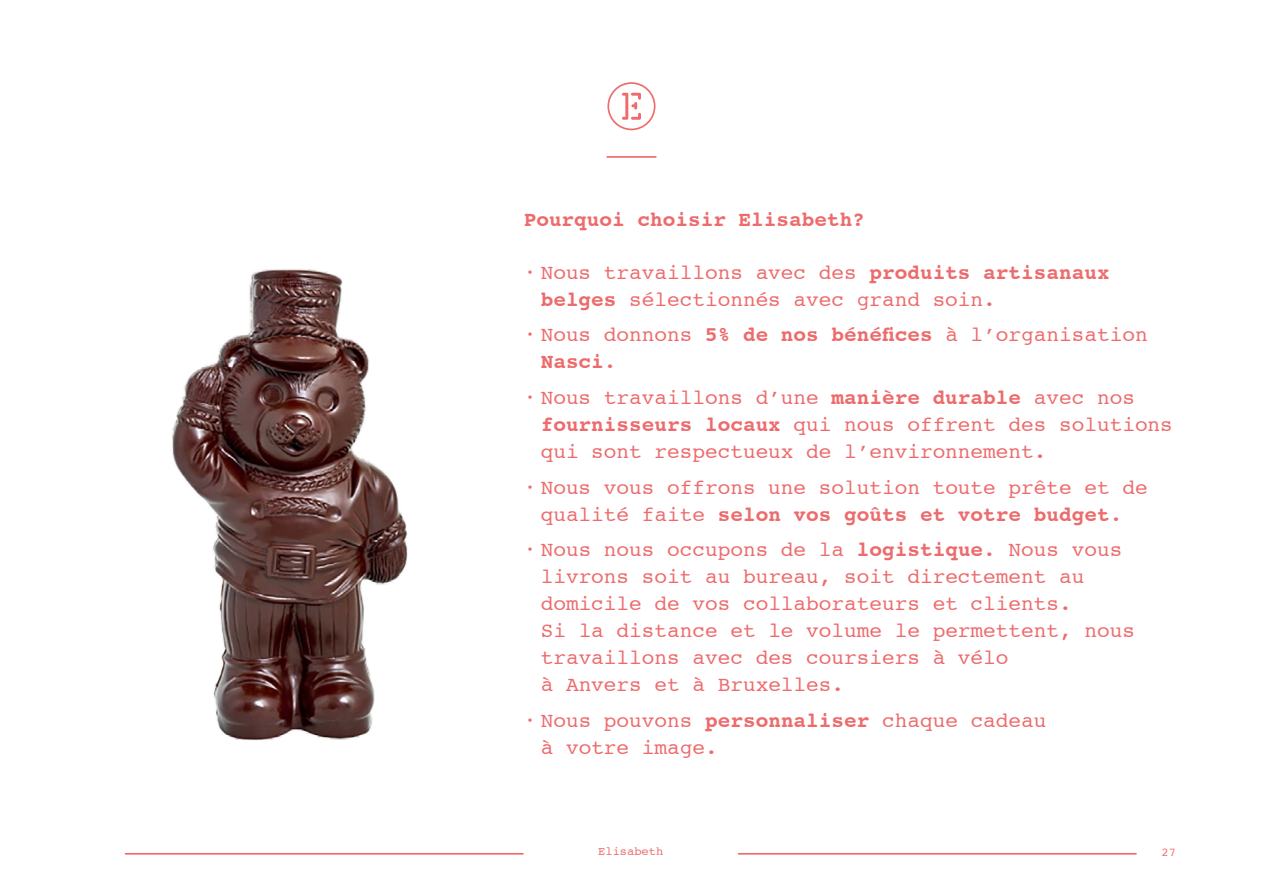
<style>
.page{position:relative;width:1263px;height:893px;background:#fff}
.page>*{position:absolute;margin:0;border:0;box-sizing:border-box;transform-origin:0 0}
.t1{font:21px/27px "Courier 10 Pitch BT";color:#ed6b6c}
.t2{font:700 21px "Courier 10 Pitch BT";color:#ed6b6c}
.t3{font:12px "Courier 10 Pitch BT";color:#ed6b6c}
.s1{font-weight:700}
</style>
<div class="page">
<hr style="left:606px;top:156px;width:51px;height:2px;background:#ed6b6c">
<svg style="left:607px;top:82px;width:48px;height:48px"></svg>
<hr style="left:738px;top:853px;width:399px;height:2px;background:#ed6b6c">
<hr style="left:125px;top:853px;width:399px;height:2px;background:#ed6b6c">
<img style="left:172px;top:269px;width:236px;height:471px">
<p class="t2" style="left:524px;top:208px;width:343px">Pourquoi choisir Elisabeth?</p>
<p class="t1" style="left:541px;top:260px;width:570px;text-indent:-17px">• Nous travaillons avec des <span class="s1">produits artisanaux belges</span> sélectionnés avec grand soin.</p>
<p class="t1" style="left:541px;top:322px;width:608px;text-indent:-17px">• Nous donnons <span class="s1">5% de nos bénéfices</span> à l’organisation<br><span class="s1">Nasci</span>.</p>
<p class="t1" style="left:541px;top:385px;width:634px;text-indent:-17px">• Nous travaillons d’une <span class="s1">manière durable</span> avec nos <span class="s1">fournisseurs locaux</span> qui nous offrent des solutions qui sont respectueux de l’environnement.</p>
<p class="t1" style="left:524px;top:474px;width:625px;text-align:center">• Nous vous offrons une solution toute prête et de qualité faite <span class="s1">selon vos goûts et votre budget</span>.</p>
<p class="t1" style="left:541px;top:537px;width:596px;text-indent:-17px">• Nous nous occupons de la <span class="s1">logistique</span>. Nous vous livrons soit au bureau, soit directement au domicile de vos collaborateurs et clients.<br>Si la distance et le volume le permettent, nous travaillons avec des coursiers à vélo<br>à Anvers et à Bruxelles.</p>
<p class="t1" style="left:541px;top:707px;width:507px;text-indent:-17px">• Nous pouvons <span class="s1">personnaliser</span> chaque cadeau à votre image.</p>
<p class="t3" style="left:598px;top:845px;width:67px">Elisabeth</p>
<p class="t3" style="left:1162px;top:845px;width:16px">27</p>
</div>
